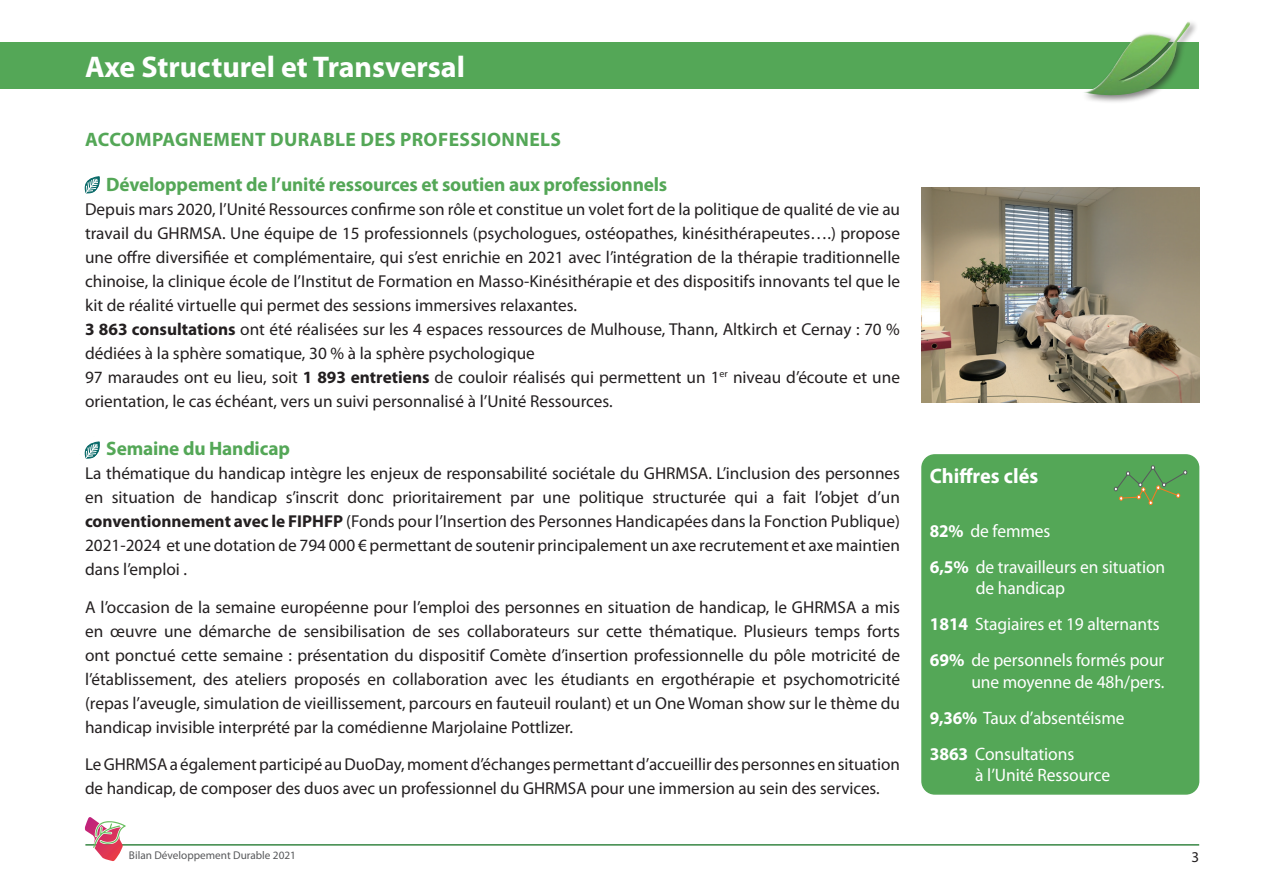
<style>
.page{position:relative;width:1263px;height:893px;background:#fff}
.page>*{position:absolute;margin:0;border:0;box-sizing:border-box;transform-origin:0 0}
.t1{font:700 30px "Myriad Pro";color:#fff}
.t2{font:700 21px "Myriad Pro";color:#fff}
.t3{font:700 19.5px "Myriad Pro";letter-spacing:-.01em;color:#54a757}
.t4{font:700 19.5px "Myriad Pro";letter-spacing:.02em;color:#54a757}
.t5{font:18px/36px "Myriad Pro";letter-spacing:-.005em;color:#fff}
.t6{font:17.25px/24px "Myriad Pro";color:#231f20}
.t7{font:15px "Myriad Pro";color:#231f20}
.t8{font:11.25px "Myriad Pro";color:#57585a}
.s1{font-weight:700}
</style>
<div class="page">
<div style="left:0;top:43px;width:1199px;height:46px;background:#54a757"></div>
<hr style="left:85px;top:844px;width:1114px;height:2px;background:#398745">
<svg style="left:84px;top:817px;width:42px;height:44px"></svg>
<div style="left:1081px;top:19px;width:118px;height:85px;background:#231f20;opacity:.57"></div>
<img style="left:1083px;top:22px;width:108px;height:78px">
<svg style="left:84px;top:176px;width:16px;height:18px"></svg>
<svg style="left:84px;top:441px;width:16px;height:18px"></svg>
<img style="left:921px;top:187px;width:278px;height:215px">
<div style="left:922px;top:455px;width:276px;height:339px;background:#54a757;border-radius:13px"></div>
<div style="left:921px;top:454px;width:278px;height:341px;border:2px solid #54a757;border-radius:13px"></div>
<svg style="left:1114px;top:465px;width:73px;height:40px"></svg>
<h1 class="t1" style="left:85px;top:47px;width:381px">Axe Structurel et Transversal</h1>
<p class="t4" style="left:85px;top:127px;width:477px">ACCOMPAGNEMENT DURABLE DES PROFESSIONNELS</p>
<p class="t3" style="left:106px;top:172px;width:562px">Développement de l’unité ressources et soutien aux professionnels</p>
<p class="t6" style="left:85px;top:197px;width:817px">Depuis mars 2020, l’Unité Ressources confirme son rôle et constitue un volet fort de la politique de qualité de vie au travail du GHRMSA. Une équipe de 15 professionnels (psychologues, ostéopathes, kinésithérapeutes….) propose une offre diversifiée et complémentaire, qui s’est enrichie en 2021 avec l’intégration de la thérapie traditionnelle chinoise, la clinique école de l’Institut de Formation en Masso-Kinésithérapie et des dispositifs innovants tel que le kit de réalité virtuelle qui permet des sessions immersives relaxantes.<br><span class="s1">3 863 consultations</span> ont été réalisées sur les 4 espaces ressources de Mulhouse, Thann, Altkirch et Cernay : 70 % dédiées à la sphère somatique, 30 % à la sphère psychologique<br>97 maraudes ont eu lieu, soit <span class="s1">1 893 entretiens</span> de couloir réalisés qui permettent un 1<sup>er</sup> niveau d’écoute et une orientation, le cas échéant, vers un suivi personnalisé à l’Unité Ressources.</p>
<p class="t3" style="left:106px;top:436px;width:185px">Semaine du Handicap</p>
<p class="t6" style="left:85px;top:461px;width:816px;text-align:justify">La thématique du handicap intègre les enjeux de responsabilité sociétale du GHRMSA. L’inclusion des personnes en situation de handicap s’inscrit donc prioritairement par une politique structurée qui a fait l’objet d’un <span class="s1">conventionnement avec le FIPHFP</span> (Fonds pour l’Insertion des Personnes Handicapées dans la Fonction Publique)<br>2021-2024 et une dotation de 794 000 € permettant de soutenir principalement un axe recrutement et axe maintien dans l’emploi .</p>
<p class="t6" style="left:85px;top:595px;width:816px;text-align:justify">A l’occasion de la semaine européenne pour l’emploi des personnes en situation de handicap, le GHRMSA a mis en œuvre une démarche de sensibilisation de ses collaborateurs sur cette thématique. Plusieurs temps forts ont ponctué cette semaine : présentation du dispositif Comète d’insertion professionnelle du pôle motricité de l’établissement, des ateliers proposés en collaboration avec les étudiants en ergothérapie et psychomotricité (repas l’aveugle, simulation de vieillissement, parcours en fauteuil roulant) et un One Woman show sur le thème du handicap invisible interprété par la comédienne Marjolaine Pottlizer.</p>
<p class="t6" style="left:85px;top:752px;width:816px">Le GHRMSA a également participé au DuoDay, moment d’échanges permettant d’accueillir des personnes en situation de handicap, de composer des duos avec un professionnel du GHRMSA pour une immersion au sein des services.</p>
<p class="t8" style="left:129px;top:848px;width:169px">Bilan Développement Durable 2021</p>
<p class="t2" style="left:930px;top:463px;width:110px">Chiffres clés</p>
<p class="t5" style="left:930px;top:512px;width:237px"><span class="s1">82%</span> de femmes<br><span class="s1">6,5%</span> de travailleurs en situation</p>
<p class="t5" style="left:930px;top:570px;width:236px;text-indent:46px">de handicap<br><span class="s1">1814</span> Stagiaires et 19 alternants<br><span class="s1">69%</span> de personnels formés pour</p>
<p class="t5" style="left:930px;top:663px;width:236px;text-indent:42px">une moyenne de 48h/pers.<br><span class="s1">9,36%</span> Taux d’absentéisme<br><span class="s1">3863</span> Consultations</p>
<p class="t5" style="left:975px;top:757px;width:136px">à l’Unité Ressource</p>
<p class="t7" style="left:1191px;top:847px;width:9px">3</p>
</div>
